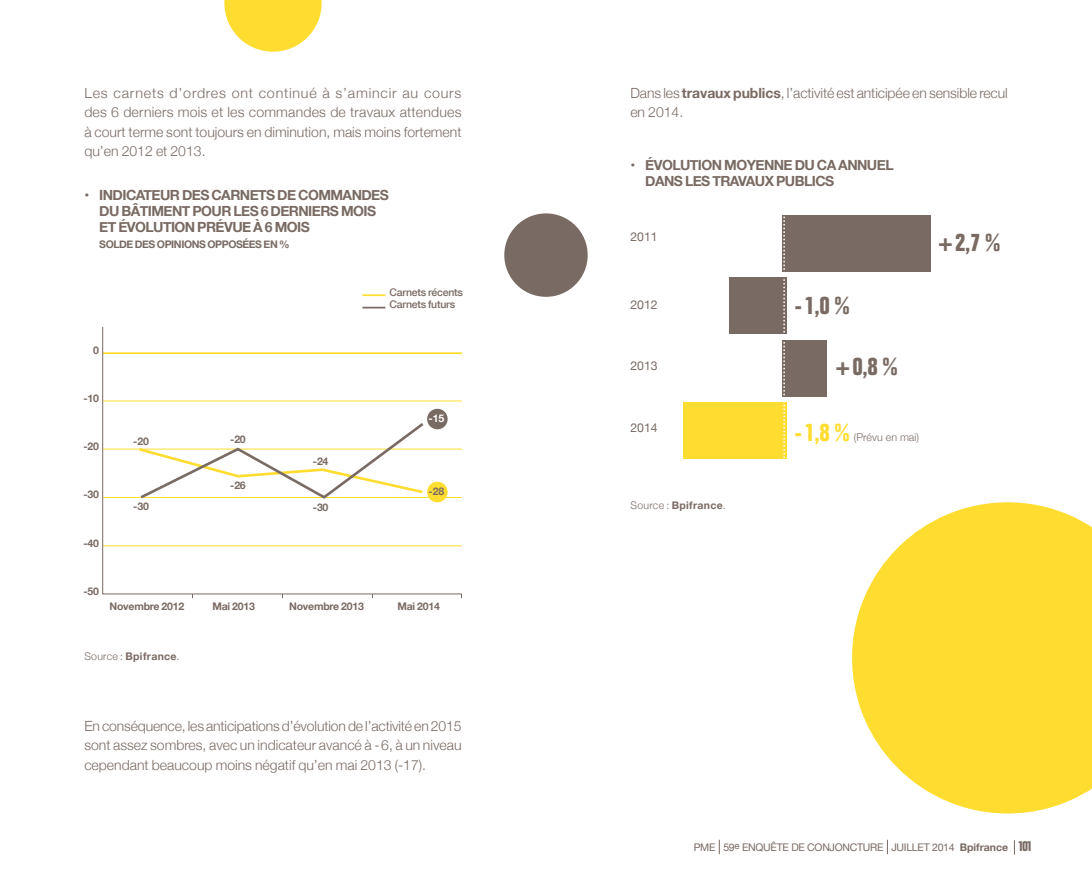
<style>
.page{position:relative;width:1092px;height:879px;background:#fff}
.page>*{position:absolute;margin:0;border:0;box-sizing:border-box;transform-origin:0 0}
.t1{font:700 condensed 24.5px "Folio";color:#796a63}
.t2{font:700 condensed 24.5px "Folio";color:#ffdd30}
.t3{font:300 14px/19.2px "Helvetica Neue";color:#796a63;text-align:justify}
.t4{font:700 14px/15.8px "Helvetica Neue";letter-spacing:-.04em;color:#796a63}
.t5{font:12.25px "Helvetica Neue";color:#796a63}
.t6{font:300 10.67px "Helvetica Neue";color:#796a63}
.t7{font:700 10.5px "Helvetica Neue";letter-spacing:-.02em;color:#796a63}
.t8{font:10.5px "Helvetica Neue";letter-spacing:-.025em;color:#796a63}
.t9{font:700 10.5px "Helvetica Neue";letter-spacing:.035em;color:#796a63}
.t10{font:700 10.5px "Helvetica Neue";letter-spacing:-.04em;color:#796a63}
.t11{font:500 10.5px "Helvetica Neue";letter-spacing:-.02em;color:#796a63}
.t12{font:700 10.5px "Helvetica Neue";color:#fff}
.s1{font-weight:700}
.s2{font-weight:300}
.s3{font-family:"Folio";font-weight:700;font-stretch:condensed;font-size:14px}
</style>
<div class="page">
<svg style="left:1013px;top:841px;width:1px;height:13px"></svg>
<svg style="left:718px;top:840px;width:1px;height:13px"></svg>
<hr style="left:362px;top:306px;width:23px;height:2px;background:#796a63">
<hr style="left:362px;top:294px;width:23px;height:2px;background:#ffdd30">
<svg style="left:224px;top:0;width:97px;height:52px"></svg>
<svg style="left:852px;top:502px;width:239px;height:311px;fill:#ffdd30"></svg>
<svg style="left:102px;top:326px;width:360px;height:268px"></svg>
<div style="left:427px;top:481px;width:20px;height:21px;background:#ffdd30;border-radius:50%"></div>
<div style="left:427px;top:408px;width:20px;height:21px;background:#796a63;border-radius:50%"></div>
<svg style="left:136px;top:420px;width:290px;height:80px"></svg>
<div style="left:683px;top:402px;width:103px;height:56px;background:#ffdd30"></div>
<div style="left:782px;top:340px;width:44px;height:56px;background:#796a63"></div>
<div style="left:729px;top:278px;width:57px;height:56px;background:#796a63"></div>
<div style="left:782px;top:216px;width:148px;height:56px;background:#796a63"></div>
<svg style="left:783px;top:215px;width:2px;height:244px"></svg>
<div style="left:504px;top:213px;width:83px;height:84px;background:#796a63;border-radius:50%"></div>
<p class="t3" style="left:84px;top:82px;width:378px">Les carnets d’ordres ont continué à s’amincir au cours des 6 derniers mois et les commandes de travaux attendues à court terme sont toujours en diminution, mais moins fortement qu’en 2012 et 2013.</p>
<p class="t3" style="left:630px;top:83px;width:379px">Dans les <span class="s1">travaux publics</span>, l’activité est anticipée en sensible recul en 2014.</p>
<p class="t4" style="left:645px;top:158px;width:250px;text-indent:-15px">• ÉVOLUTION MOYENNE DU CA ANNUEL<br>DANS LES TRAVAUX PUBLICS</p>
<p class="t4" style="left:99px;top:188px;width:291px;text-indent:-15px">• INDICATEUR DES CARNETS DE COMMANDES<br>DU BÂTIMENT POUR LES 6 DERNIERS MOIS<br>ET ÉVOLUTION PRÉVUE À 6 MOIS</p>
<p class="t10" style="left:99px;top:236px;width:192px">SOLDE DES OPINIONS OPPOSÉES EN %</p>
<p class="t11" style="left:389px;top:284px;width:75px">Carnets récents</p>
<p class="t7" style="left:93px;top:341px;width:7px">0</p>
<p class="t11" style="left:389px;top:296px;width:67px">Carnets futurs</p>
<p class="t7" style="left:83px;top:390px;width:17px">-10</p>
<p class="t7" style="left:83px;top:438px;width:17px">-20</p>
<p class="t7" style="left:83px;top:486px;width:17px">-30</p>
<p class="t7" style="left:83px;top:534px;width:17px">-40</p>
<p class="t7" style="left:133px;top:432px;width:17px">- 20</p>
<p class="t7" style="left:133px;top:497px;width:17px">- 30</p>
<p class="t7" style="left:230px;top:431px;width:17px">- 20</p>
<p class="t7" style="left:230px;top:477px;width:17px">- 26</p>
<p class="t7" style="left:313px;top:452px;width:17px">- 24</p>
<p class="t7" style="left:313px;top:498px;width:17px">- 30</p>
<p class="t12" style="left:428px;top:410px;width:17px">- 15</p>
<p class="t7" style="left:428px;top:483px;width:17px">- 28</p>
<p class="t7" style="left:83px;top:582px;width:17px">-50</p>
<p class="t7" style="left:109px;top:597px;width:76px">Novembre 2012</p>
<p class="t7" style="left:212px;top:597px;width:44px">Mai 2013</p>
<p class="t7" style="left:289px;top:597px;width:76px">Novembre 2013</p>
<p class="t7" style="left:397px;top:597px;width:44px">Mai 2014</p>
<p class="t9" style="left:84px;top:647px;width:97px"><span class="s2">Source :</span> Bpifrance<span class="s2">.</span></p>
<p class="t3" style="left:84px;top:715px;width:379px">En conséquence, les anticipations d’évolution de l’activité en 2015 sont assez sombres, avec un indicateur avancé à -6, à un niveau cependant beaucoup moins négatif qu’en mai 2013 (-17).</p>
<p class="t5" style="left:630px;top:227px;width:29px">2011</p>
<h1 class="t1" style="left:937px;top:228px;width:63px">+2,7 %</h1>
<p class="t5" style="left:630px;top:295px;width:29px">2012</p>
<h1 class="t1" style="left:794px;top:292px;width:56px">-1,0 %</h1>
<p class="t5" style="left:630px;top:357px;width:29px">2013</p>
<h1 class="t1" style="left:835px;top:352px;width:63px">+0,8 %</h1>
<p class="t5" style="left:630px;top:419px;width:29px">2014</p>
<h1 class="t2" style="left:794px;top:418px;width:56px">-1,8 %</h1>
<p class="t6" style="left:853px;top:428px;width:67px">(Prévu en mai)</p>
<p class="t9" style="left:630px;top:497px;width:97px"><span class="s2">Source :</span> Bpifrance<span class="s2">.</span></p>
<p class="t8" style="left:693px;top:839px;width:340px">PME 59<sup>e</sup> ENQUÊTE DE CONJONCTURE JUILLET 2014 <span class="s1">Bpifrance</span> <span class="s3">101</span></p>
</div>
